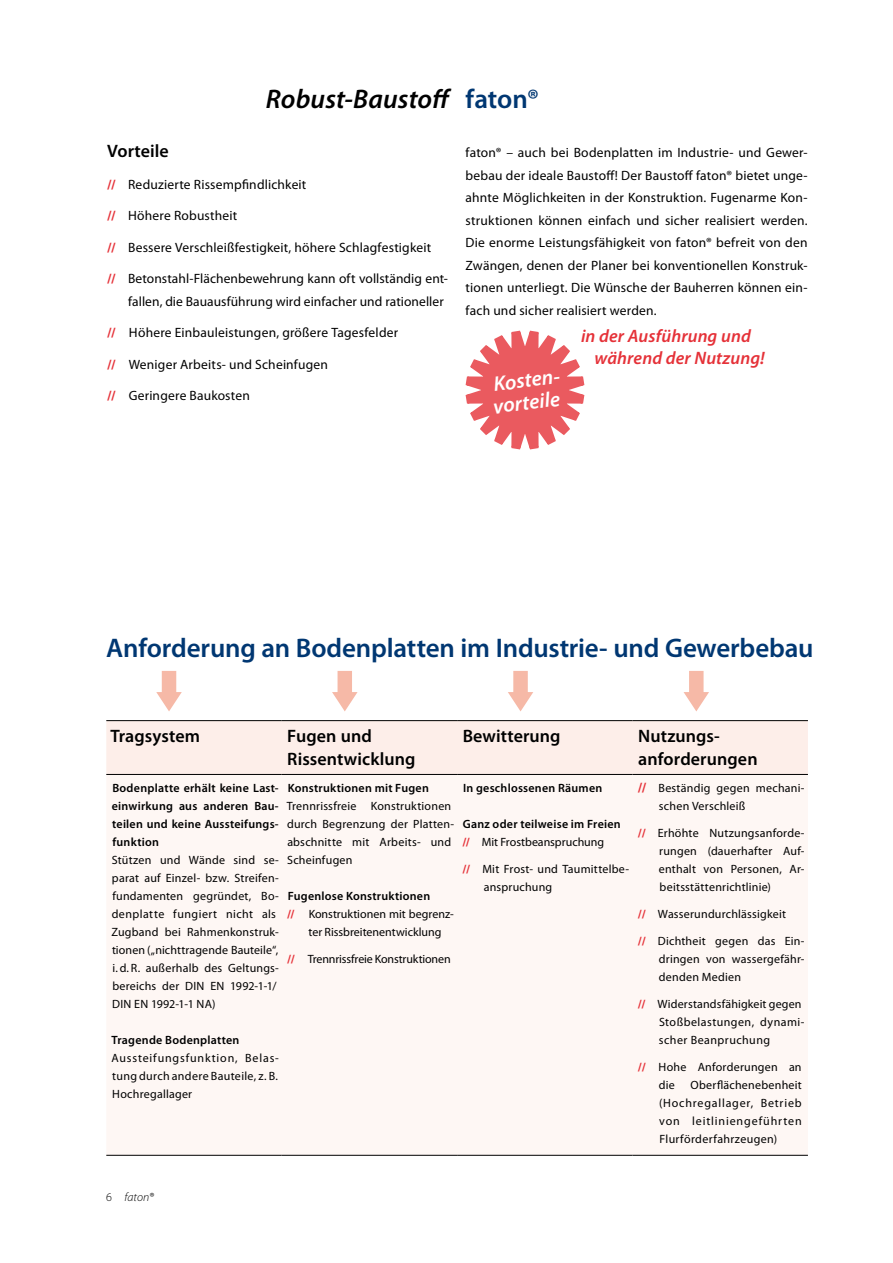
<style>
.page{position:relative;width:893px;height:1263px;background:#fff}
.page>*{position:absolute;margin:0;border:0;box-sizing:border-box;transform-origin:0 0}
.t1{font:600 27px "Myriad Pro";letter-spacing:-.005em;color:#003772}
.t2{font:italic 600 27px "Myriad Pro";letter-spacing:.005em;color:#000}
.t3{font:italic 600 21px/22.5px "Myriad Pro";color:#fff}
.t4{font:600 18px/22.5px "Myriad Pro";letter-spacing:.005em;color:#000}
.t5{font:italic 600 18px/22.5px "Myriad Pro";letter-spacing:.005em;color:#e53138}
.t6{font:13.5px/22.5px "Myriad Pro";letter-spacing:.01em;color:#000;text-align:justify}
.t7{font:12px/18px "Myriad Pro";letter-spacing:.02em;color:#000}
.t8{font:600 12px/18px "Myriad Pro";letter-spacing:.02em;color:#000;text-align:justify}
.t9{font:12px "Myriad Pro";color:#000}
.t10{font:12px "Myriad Pro";letter-spacing:-.01em;color:#000}
.t11{font:italic 300 12px "Myriad Pro";letter-spacing:.005em;color:#000}
.s1{font-style:normal;color:#003772}
.s2{font-weight:700;color:#e53138}
.s3{font-weight:700;font-size:13.5px;color:#e53138}
.s4{font-weight:400}
.s5{font-style:normal}
</style>
<div class="page">
<svg style="left:465px;top:330px;width:120px;height:120px"></svg>
<div style="left:106px;top:721px;width:702px;height:53px;background:#fdeee9"></div>
<div style="left:106px;top:775px;width:702px;height:380px;background:#fef7f4"></div>
<hr style="left:106px;top:774px;width:176px;height:1px;background:#000">
<hr style="left:282px;top:774px;width:175px;height:1px;background:#000">
<hr style="left:457px;top:774px;width:175px;height:1px;background:#000">
<hr style="left:632px;top:774px;width:176px;height:1px;background:#000">
<hr style="left:106px;top:720px;width:176px;height:1px;background:#000">
<hr style="left:282px;top:720px;width:175px;height:1px;background:#000">
<hr style="left:457px;top:720px;width:175px;height:1px;background:#000">
<hr style="left:632px;top:720px;width:176px;height:1px;background:#000">
<hr style="left:106px;top:1155px;width:176px;height:1px;background:#000">
<hr style="left:282px;top:1155px;width:175px;height:1px;background:#000">
<hr style="left:457px;top:1155px;width:175px;height:1px;background:#000">
<hr style="left:632px;top:1155px;width:176px;height:1px;background:#000">
<svg style="left:156px;top:671px;width:26px;height:40px"></svg>
<svg style="left:332px;top:671px;width:26px;height:40px"></svg>
<svg style="left:508px;top:671px;width:25px;height:40px"></svg>
<svg style="left:684px;top:671px;width:25px;height:40px"></svg>
<h1 class="t2" style="left:266px;top:81px;width:275px">Robust-Baustoff <span class="s1">faton®</span></h1>
<p class="t6" style="left:466px;top:141px;width:343px">faton® – auch bei Bodenplatten im Industrie- und Gewer&shy;bebau der ideale Baustoff! Der Baustoff faton® bietet unge&shy;ahnte Möglichkeiten in der Konstruktion. Fugenarme Kon&shy;struktionen können einfach und sicher realisiert werden.<br>Die enorme Leistungsfähigkeit von faton® befreit von den Zwängen, denen der Planer bei konventionellen Konstruk&shy;tionen unterliegt. Die Wünsche der Bauherren können ein&shy;fach und sicher realisiert werden.</p>
<h3 class="t4" style="left:107px;top:139px;width:63px">Vorteile</h3>
<p class="t6" style="left:107px;top:173px;width:201px"><span class="s2">//</span> Reduzierte Rissempfindlichkeit</p>
<p class="t6" style="left:107px;top:204px;width:132px"><span class="s2">//</span> Höhere Robustheit</p>
<p class="t6" style="left:107px;top:236px;width:325px"><span class="s2">//</span> Bessere Verschleißfestigkeit, höhere Schlagfestigkeit</p>
<p class="t6" style="left:107px;top:267px;width:342px;text-align:right"><span class="s2">//</span> Betonstahl-Flächenbewehrung kann oft vollständig ent&shy;fallen, die Bauausführung wird einfacher und rationeller</p>
<p class="t6" style="left:107px;top:321px;width:293px"><span class="s2">//</span> Höhere Einbauleistungen, größere Tagesfelder</p>
<p class="t6" style="left:107px;top:353px;width:222px"><span class="s2">//</span> Weniger Arbeits- und Scheinfugen</p>
<p class="t6" style="left:107px;top:384px;width:144px"><span class="s2">//</span> Geringere Baukosten</p>
<h3 class="t5" style="left:594px;top:324px;width:172px;text-indent:-14px">in der Ausführung und während der Nutzung!</h3>
<h2 class="t3" style="left:489px;top:373px;width:75px;rotate:-7deg">Kosten&shy;vorteile</h2>
<h1 class="t1" style="left:106px;top:630px;width:709px">Anforderung an Bodenplatten im Industrie- und Gewerbebau</h1>
<h3 class="t4" style="left:110px;top:724px;width:91px">Tragsystem</h3>
<h3 class="t4" style="left:287px;top:724px;width:130px">Fugen und<br>Rissentwicklung</h3>
<h3 class="t4" style="left:463px;top:724px;width:99px">Bewitterung</h3>
<h3 class="t4" style="left:638px;top:724px;width:121px">Nutzungs&shy;anforderungen</h3>
<p class="t8" style="left:112px;top:778px;width:168px">Bodenplatte erhält keine Last&shy;einwirkung aus anderen Bau&shy;teilen und keine Aussteifungs&shy;funktion</p>
<p class="t7" style="left:111px;top:850px;width:169px">Stützen und Wände sind se&shy;parat auf Einzel- bzw. Streifen&shy;fundamenten gegründet, Bo&shy;denplatte fungiert nicht als<br>Zugband bei Rahmenkonstruk&shy;tionen („nichttragende Bauteile“, i. d. R. außerhalb des Geltungs&shy;bereichs der DIN EN 1992-1-1/<br>DIN EN 1992-1-1 NA)</p>
<p class="t8" style="left:112px;top:1030px;width:129px">Tragende Bodenplatten</p>
<p class="t7" style="left:111px;top:1048px;width:169px;text-align:justify">Aussteifungsfunktion, Belas&shy;tung durch andere Bauteile, z. B.<br>Hochregallager</p>
<p class="t7" style="left:659px;top:778px;width:147px;text-indent:-21px"><span class="s3">//</span> Beständig gegen mechani&shy;schen Verschleiß</p>
<p class="t7" style="left:659px;top:823px;width:147px;text-align:justify;text-indent:-21px"><span class="s2">//</span> Erhöhte Nutzungsanforde&shy;rungen (dauerhafter Auf&shy;enthalt von Personen, Ar&shy;beitsstättenrichtlinie)</p>
<p class="t7" style="left:638px;top:904px;width:149px"><span class="s2">//</span> Wasserundurchlässigkeit</p>
<p class="t7" style="left:659px;top:931px;width:147px;text-align:justify;text-indent:-21px"><span class="s2">//</span> Dichtheit gegen das Ein&shy;dringen von wassergefähr&shy;denden Medien</p>
<p class="t7" style="left:659px;top:994px;width:147px;text-indent:-21px"><span class="s2">//</span> Widerstandsfähigkeit gegen<br>Stoßbelastungen, dynami&shy;scher Beanpruchung</p>
<p class="t7" style="left:659px;top:1057px;width:144px;text-indent:-21px"><span class="s2">//</span> Hohe Anforderungen an die</p>
<p class="t8" style="left:288px;top:778px;width:143px">Konstruktionen mit Fugen</p>
<p class="t7" style="left:287px;top:796px;width:169px">Trennrissfreie Konstruktionen durch Begrenzung der Platten&shy;abschnitte mit Arbeits- und<br>Scheinfugen</p>
<p class="t8" style="left:288px;top:886px;width:144px">Fugenlose Konstruktionen</p>
<p class="t9" style="left:287px;top:906px;width:168px"><span class="s2">//</span> Konstruktionen mit begrenz-</p>
<p class="t9" style="left:308px;top:924px;width:134px">ter Rissbreitenentwicklung</p>
<p class="t10" style="left:287px;top:951px;width:165px"><span class="s2">//</span> Trennrissfreie Konstruktionen</p>
<p class="t8" style="left:463px;top:778px;width:141px">In geschlossenen Räumen</p>
<p class="t8" style="left:462px;top:814px;width:160px">Ganz oder teilweise im Freien <span class="s2">//</span> <span class="s4">Mit Frostbeanspruchung</span></p>
<p class="t7" style="left:484px;top:859px;width:147px;text-indent:-21px"><span class="s2">//</span> Mit Frost- und Taumittelbe&shy;anspruchung</p>
<p class="t7" style="left:659px;top:1075px;width:144px;text-align:justify;text-indent:32px">Oberflächenebenheit (Hochregallager, Betrieb von leitliniengeführten Flurförderfahrzeugen)</p>
<p class="t11" style="left:106px;top:1190px;width:49px"><span class="s5">6</span> faton®</p>
</div>
